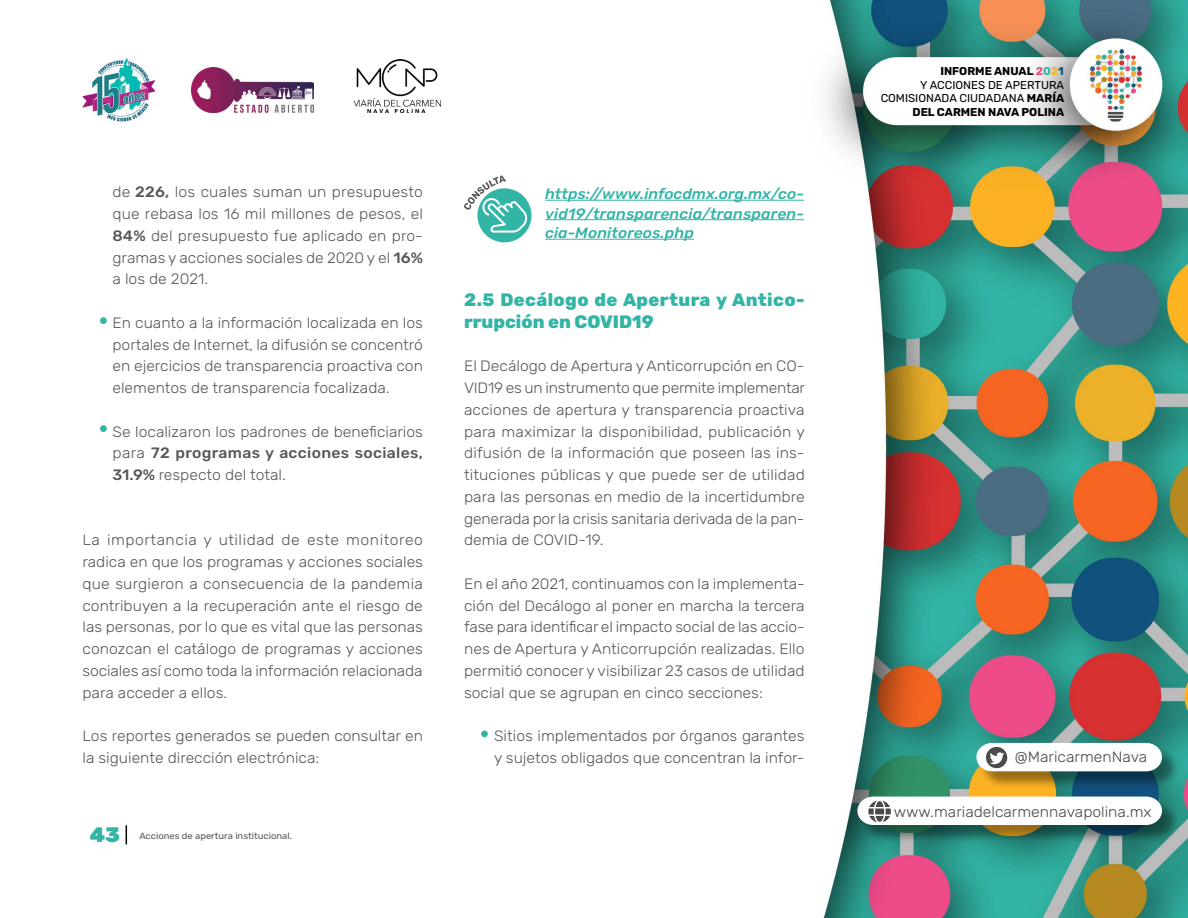
<style>
.page{position:relative;width:1188px;height:918px;background:#fff}
.page>*{position:absolute;margin:0;border:0;box-sizing:border-box;transform-origin:0 0}
.t1{font:900 21px "Rubik";color:#33b5a6}
.t2{font:800 18px/21.8px "Rubik";letter-spacing:.02em;color:#33b5a6}
.t3{font:300 15px/21.8px "Rubik";color:#575756;text-align:justify;scale:1.05 1}
.t4{font:italic 500 15px/19.5px "Rubik";letter-spacing:.005em;color:#33b5a6;text-align:justify;scale:1.05 1}
.t5{font:300 15px "Rubik";color:#4a4a49;scale:1.05 1}
.t6{font:11.4px/13.5px "Rubik";color:#000;text-align:right}
.t7{font:9px "Rubik";color:#575756;scale:1.05 1}
.s1{font-weight:500}
.s2{font-weight:700}
.s3{font-weight:700;color:#ed4d8a}
.s4{font-weight:700;color:#33b5a6}
.s5{font-weight:700;color:#fcb321}
.s6{font-weight:700;color:#0f527a}
</style>
<div class="page">
<img style="left:823px;top:0;width:365px;height:918px">
<div style="left:979px;top:745px;width:201px;height:45px;background:#000;opacity:.4"></div>
<svg style="left:976px;top:743px;width:186px;height:28px"></svg>
<div style="left:860px;top:799px;width:320px;height:45px;background:#000;opacity:.4"></div>
<svg style="left:857px;top:797px;width:305px;height:28px"></svg>
<img style="left:82px;top:57px;width:72px;height:66px">
<img style="left:191px;top:68px;width:123px;height:44px">
<img style="left:354px;top:60px;width:87px;height:52px">
<svg style="left:126px;top:825px;width:1px;height:19px"></svg>
<div style="left:100px;top:425px;width:7px;height:7px;background:#33b5a6;border-radius:50%"></div>
<div style="left:100px;top:317px;width:7px;height:7px;background:#33b5a6;border-radius:50%"></div>
<div style="left:481px;top:730px;width:7px;height:7px;background:#33b5a6;border-radius:50%"></div>
<div style="left:477px;top:188px;width:55px;height:54px;background:#33b5a6;border-radius:50%"></div>
<hr style="left:545px;top:200px;width:259px;height:1px;background:#33b5a6">
<hr style="left:545px;top:219px;width:259px;height:1px;background:#33b5a6">
<hr style="left:545px;top:239px;width:149px;height:1px;background:#33b5a6">
<svg style="left:464px;top:175px;width:63px;height:58px"></svg>
<p class="t3" style="left:112px;top:182px;width:297px">de <span class="s1">226,</span> los cuales suman un presupuesto que rebasa los 16 mil millones de pesos, el <span class="s1">84%</span> del presupuesto fue aplicado en pro&shy;gramas y acciones sociales de 2020 y el <span class="s1">16% </span>a los de 2021.</p>
<p class="t3" style="left:112px;top:312px;width:297px">En cuanto a la información localizada en los portales de Internet, la difusión se concentró en ejercicios de transparencia proactiva con elementos de transparencia focalizada.</p>
<p class="t3" style="left:112px;top:421px;width:297px">Se localizaron los padrones de beneficiarios para <span class="s1">72 programas y acciones sociales, 31.9%</span> respecto del total.</p>
<p class="t3" style="left:82px;top:530px;width:326px">La importancia y utilidad de este monitoreo radica en que los programas y acciones sociales que surgieron a consecuencia de la pandemia contribuyen a la recuperación ante el riesgo de las personas, por lo que es vital que las personas conozcan el catálogo de programas y acciones sociales así como toda la información relacionada para acceder a ellos.</p>
<p class="t3" style="left:82px;top:726px;width:326px">Los reportes generados se pueden consultar en la siguiente dirección electrónica:</p>
<h1 class="t1" style="left:90px;top:823px;width:32px">43</h1>
<p class="t7" style="left:139px;top:830px;width:147px">Acciones de apertura institucional.</p>
<p class="t4" style="left:545px;top:185px;width:248px">https://www.infocdmx.org.mx/co&shy;vid19/transparencia/transparen&shy;cia-Monitoreos.php</p>
<p class="t2" style="left:464px;top:290px;width:342px">2.5 Decálogo de Apertura y Antico&shy;rrupción en COVID19</p>
<p class="t3" style="left:464px;top:356px;width:326px">El Decálogo de Apertura y Anticorrupción en CO-VID19 es un instrumento que permite implementar acciones de apertura y transparencia proactiva para maximizar la disponibilidad, publicación y difusión de la información que poseen las ins&shy;tituciones públicas y que puede ser de utilidad para las personas en medio de la incertidumbre generada por la crisis sanitaria derivada de la pan&shy;demia de COVID-19.</p>
<p class="t3" style="left:464px;top:573px;width:326px">En el año 2021, continuamos con la implementa&shy;ción del Decálogo al poner en marcha la tercera fase para identificar el impacto social de las accio&shy;nes de Apertura y Anticorrupción realizadas. Ello permitió conocer y visibilizar 23 casos de utilidad social que se agrupan en cinco secciones:</p>
<p class="t3" style="left:494px;top:726px;width:297px">Sitios implementados por órganos garantes y sujetos obligados que concentran la infor-</p>
<p class="t6" style="left:881px;top:65px;width:185px"><span class="s2">INFORME ANUAL</span> <span class="s3">2</span><span class="s4">0</span><span class="s5">2</span><span class="s6">1<br></span>Y ACCIONES DE APERTURA<br>COMISIONADA CIUDADANA <span class="s2">MARÍA<br>DEL CARMEN NAVA POLINA</span></p>
<p class="t5" style="left:1015px;top:748px;width:128px">@MaricarmenNava</p>
<p class="t5" style="left:894px;top:803px;width:247px">www.mariadelcarmennavapolina.mx</p>
</div>
